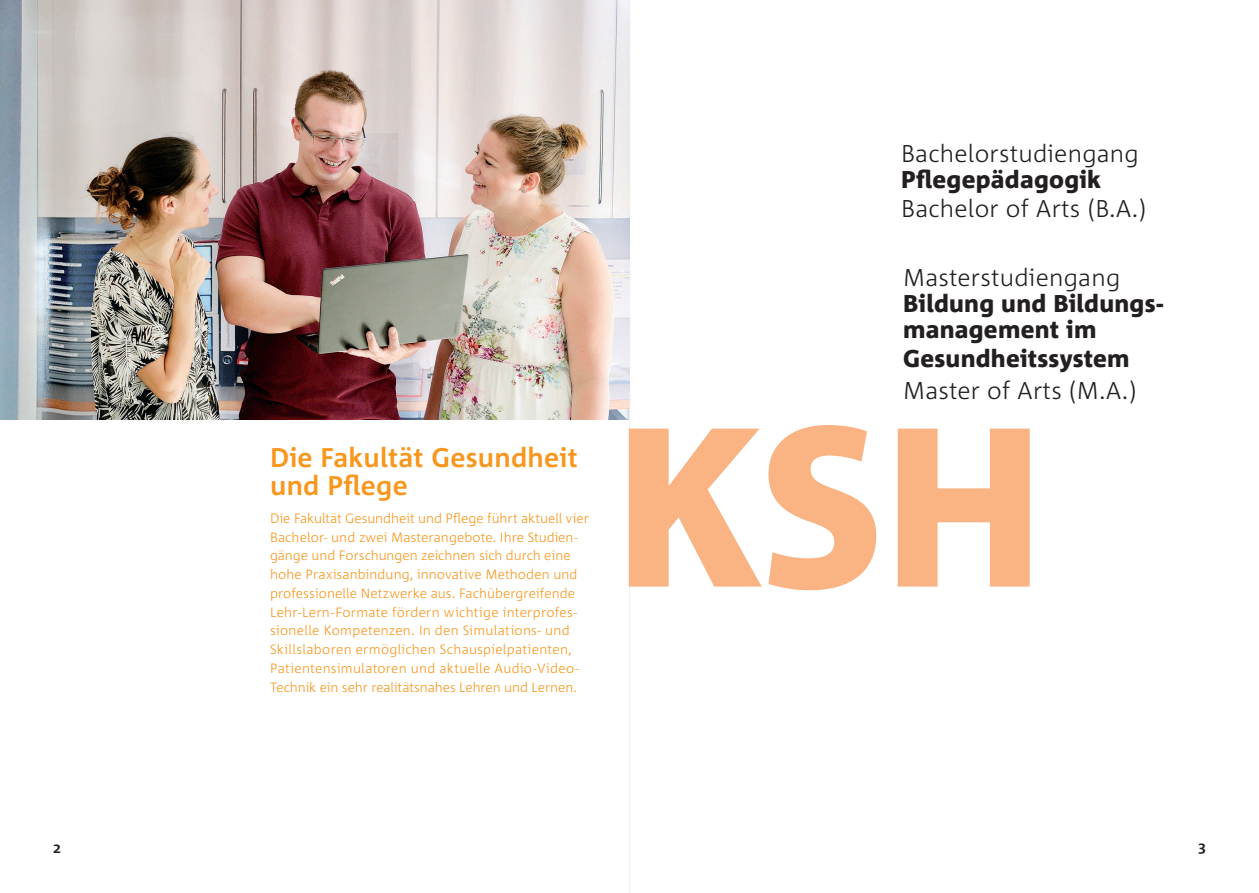
<style>
.page{position:relative;width:1259px;height:893px;background:#fff}
.page>*{position:absolute;margin:0;border:0;box-sizing:border-box;transform-origin:0 0}
.t1{font:800 226.35px "Corpid";color:#fab383}
.t2{font:700 27px/28.5px "Corpid";letter-spacing:.01em;color:#f8961d}
.t3{font:300 24.3px "Corpid";letter-spacing:.01em;color:#231f20}
.t4{font:800 24.3px/25.7px "Corpid";letter-spacing:.01em;color:#231f20}
.t5{font:700 14.25px "Corpid";color:#231f20}
.t6{font:300 13.5px/18.8px "Corpid";letter-spacing:.01em;color:#f8961d}
</style>
<div class="page">
<hr style="left:629px;top:0;width:1px;height:893px;background:#dcddde">
<img style="left:0;top:0;width:629px;height:420px">
<h3 class="t3" style="left:901px;top:140px;width:239px">Bachelorstudiengang</h3>
<h3 class="t4" style="left:901px;top:167px;width:201px">Pflegepädagogik</h3>
<h3 class="t3" style="left:901px;top:195px;width:247px">Bachelor of Arts (B.A.)</h3>
<h2 class="t2" style="left:270px;top:443px;width:309px">Die Fakultät Gesundheit und Pflege</h2>
<p class="t6" style="left:270px;top:509px;width:320px">Die Fakultät Gesundheit und Pflege führt aktuell vier Bachelor- und zwei Masterangebote. Ihre Studien&shy;gänge und Forschungen zeichnen sich durch eine hohe Praxisanbindung, innovative Methoden und professionelle Netzwerke aus. Fachübergreifende Lehr-Lern-Formate fördern wichtige interprofes&shy;sionelle Kompetenzen. In den Simulations- und Skillslaboren ermöglichen Schauspielpatienten, Patientensimulatoren und aktuelle Audio-Video-Technik ein sehr realitätsnahes Lehren und Lernen.</p>
<h3 class="t3" style="left:903px;top:264px;width:219px">Masterstudiengang</h3>
<h3 class="t4" style="left:903px;top:291px;width:262px">Bildung und Bildungs&shy;management im</h3>
<h3 class="t4" style="left:903px;top:346px;width:228px">Gesundheitssystem</h3>
<h3 class="t3" style="left:903px;top:377px;width:235px">Master of Arts (M.A.)</h3>
<h1 class="t1" style="left:614px;top:384px;width:432px">KSH</h1>
<p class="t5" style="left:53px;top:840px;width:9px">2</p>
<p class="t5" style="left:1198px;top:839px;width:9px">3</p>
</div>
